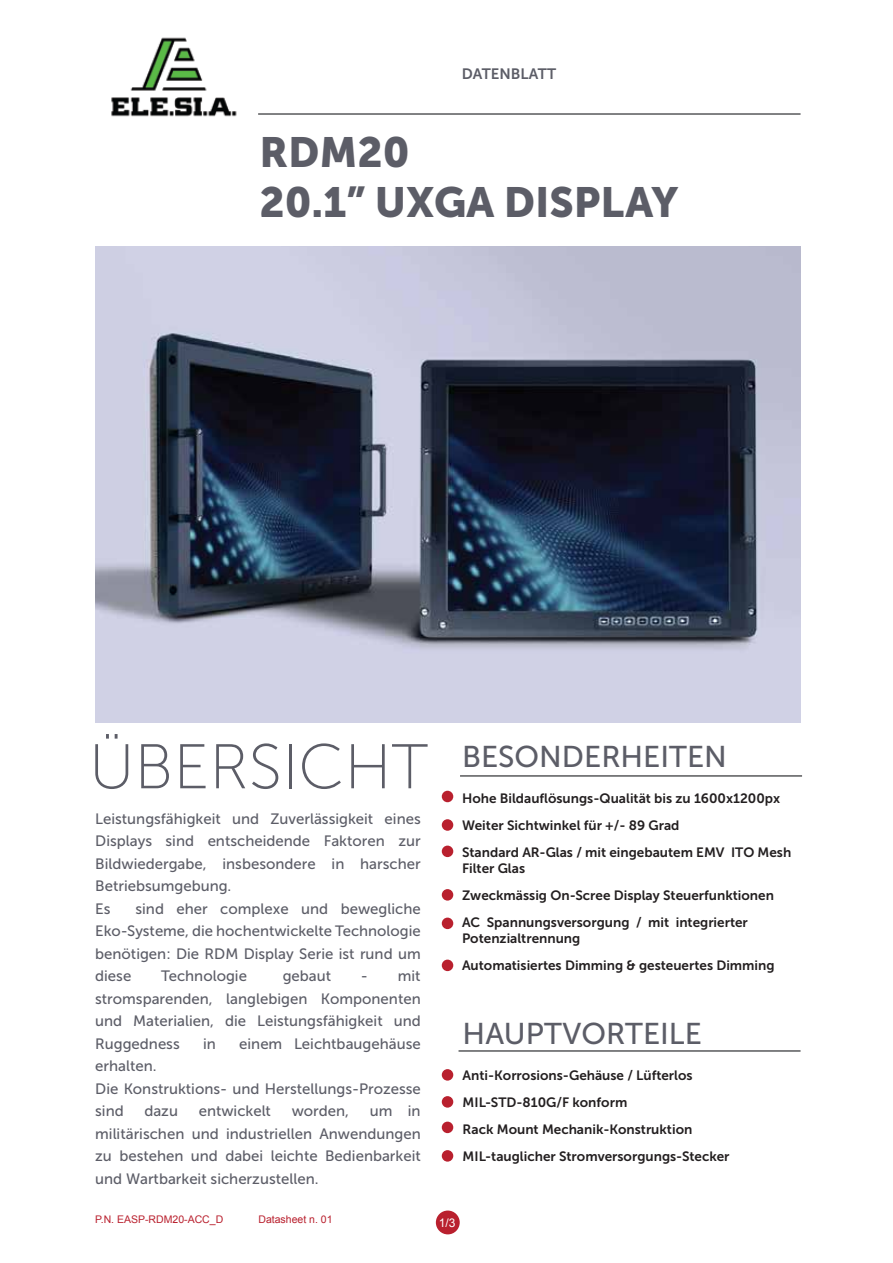
<style>
.page{position:relative;width:893px;height:1263px;background:#fff}
.page>*{position:absolute;margin:0;border:0;box-sizing:border-box;transform-origin:0 0}
.t1{font:42px/50.4px "Museo Sans 900";color:#5c5d67}
.t2{font:30px "Museo Sans 500";color:#5c5d67}
.t3{font:15px/22.5px "Museo Sans 500";color:#5c5d67;text-align:justify}
.t4{font:15px "Museo Sans 700";color:#5c5d67}
.t5{font:13.5px/27px "Museo Sans 700";color:#231f20}
.t6{font:12px "Arial";color:#fff}
.t7{font:10.5px "Arial";color:#b9202e}
.s1{font-family:"Museo Sans 100";font-size:63px}
</style>
<div class="page">
<div style="left:436px;top:1210px;width:24px;height:24px;background:#b9202e;border-radius:50%"></div>
<hr style="left:258px;top:113px;width:543px;height:2px;background:#58595b">
<img style="left:111px;top:37px;width:126px;height:80px">
<img style="left:95px;top:247px;width:706px;height:475px">
<hr style="left:460px;top:775px;width:342px;height:2px;background:#58595b">
<hr style="left:459px;top:1050px;width:342px;height:2px;background:#58595b">
<div style="left:442px;top:791px;width:11px;height:11px;background:#b9202e;border-radius:50%"></div>
<div style="left:442px;top:819px;width:11px;height:12px;background:#b9202e;border-radius:50%"></div>
<div style="left:442px;top:845px;width:11px;height:12px;background:#b9202e;border-radius:50%"></div>
<div style="left:442px;top:889px;width:11px;height:11px;background:#b9202e;border-radius:50%"></div>
<div style="left:442px;top:917px;width:11px;height:12px;background:#b9202e;border-radius:50%"></div>
<div style="left:442px;top:1069px;width:11px;height:11px;background:#b9202e;border-radius:50%"></div>
<div style="left:442px;top:1096px;width:11px;height:11px;background:#b9202e;border-radius:50%"></div>
<div style="left:442px;top:1121px;width:11px;height:12px;background:#b9202e;border-radius:50%"></div>
<div style="left:442px;top:1150px;width:11px;height:11px;background:#b9202e;border-radius:50%"></div>
<div style="left:442px;top:959px;width:11px;height:12px;background:#b9202e;border-radius:50%"></div>
<p class="t4" style="left:462px;top:66px;width:96px">DATENBLATT</p>
<h1 class="t1" style="left:260px;top:127px;width:420px">RDM20<br>20.1” UXGA DISPLAY</h1>
<h2 class="t2" style="left:89px;top:740px;width:639px"><span class="s1">ÜBERSICHT</span> BESONDERHEITEN</h2>
<p class="t5" style="left:462px;top:784px;width:331px">Hohe Bildauflösungs-Qualität bis zu 1600x1200px<br>Weiter Sichtwinkel für +/- 89 Grad<br>Standard AR-Glas / mit eingebautem EMV ITO Mesh</p>
<p class="t5" style="left:462px;top:855px;width:313px">Filter Glas<br>Zweckmässig On-Scree Display Steuerfunktionen<br>AC Spannungsversorgung / mit integrierter</p>
<p class="t5" style="left:462px;top:925px;width:314px">Potenzialtrennung<br>Automatisiertes Dimming &amp; gesteuertes Dimming</p>
<p class="t3" style="left:95px;top:807px;width:327px;text-align:left">Leistungsfähigkeit und Zuverlässigkeit eines<br>Displays sind entscheidende Faktoren zur<br>Bildwiedergabe, insbesondere in harscher<br>Betriebsumgebung.<br>Es</p>
<p class="t3" style="left:95px;top:897px;width:327px;text-indent:40px">sind eher complexe und bewegliche Eko-Systeme, die hochentwickelte Technologie benötigen: Die RDM Display Serie ist rund um diese</p>
<p class="t3" style="left:95px;top:965px;width:327px;text-indent:266px">- mit stromsparenden, langlebigen Komponenten und Materialien, die Leistungsfähigkeit und Ruggedness</p>
<p class="t3" style="left:161px;top:965px;width:87px">Technologie</p>
<p class="t3" style="left:283px;top:965px;width:50px">gebaut</p>
<h2 class="t2" style="left:463px;top:1017px;width:241px">HAUPTVORTEILE</h2>
<p class="t5" style="left:463px;top:1062px;width:268px">Anti-Korrosions-Gehäuse / Lüfterlos MIL-STD-810G/F konform<br>Rack Mount Mechanik-Konstruktion MIL-tauglicher Stromversorgungs-Stecker</p>
<p class="t3" style="left:203px;top:1032px;width:14px">in</p>
<p class="t3" style="left:239px;top:1032px;width:183px">einem Leichtbaugehäuse</p>
<p class="t3" style="left:95px;top:1055px;width:327px;text-align:left">erhalten.<br>Die Konstruktions- und Herstellungs-Prozesse sind</p>
<p class="t3" style="left:95px;top:1100px;width:327px;text-indent:274px">um in militärischen und industriellen Anwendungen zu bestehen und dabei leichte Bedienbarkeit und Wartbarkeit sicherzustellen.</p>
<p class="t3" style="left:144px;top:1100px;width:35px">dazu</p>
<p class="t3" style="left:199px;top:1100px;width:74px">entwickelt</p>
<p class="t3" style="left:292px;top:1100px;width:59px">worden,</p>
<p class="t7" style="left:95px;top:1212px;width:130px">P.N. EASP-RDM20-ACC_D</p>
<p class="t7" style="left:258px;top:1212px;width:76px">Datasheet n. 01</p>
<p class="t6" style="left:439px;top:1215px;width:18px">1/3</p>
</div>
